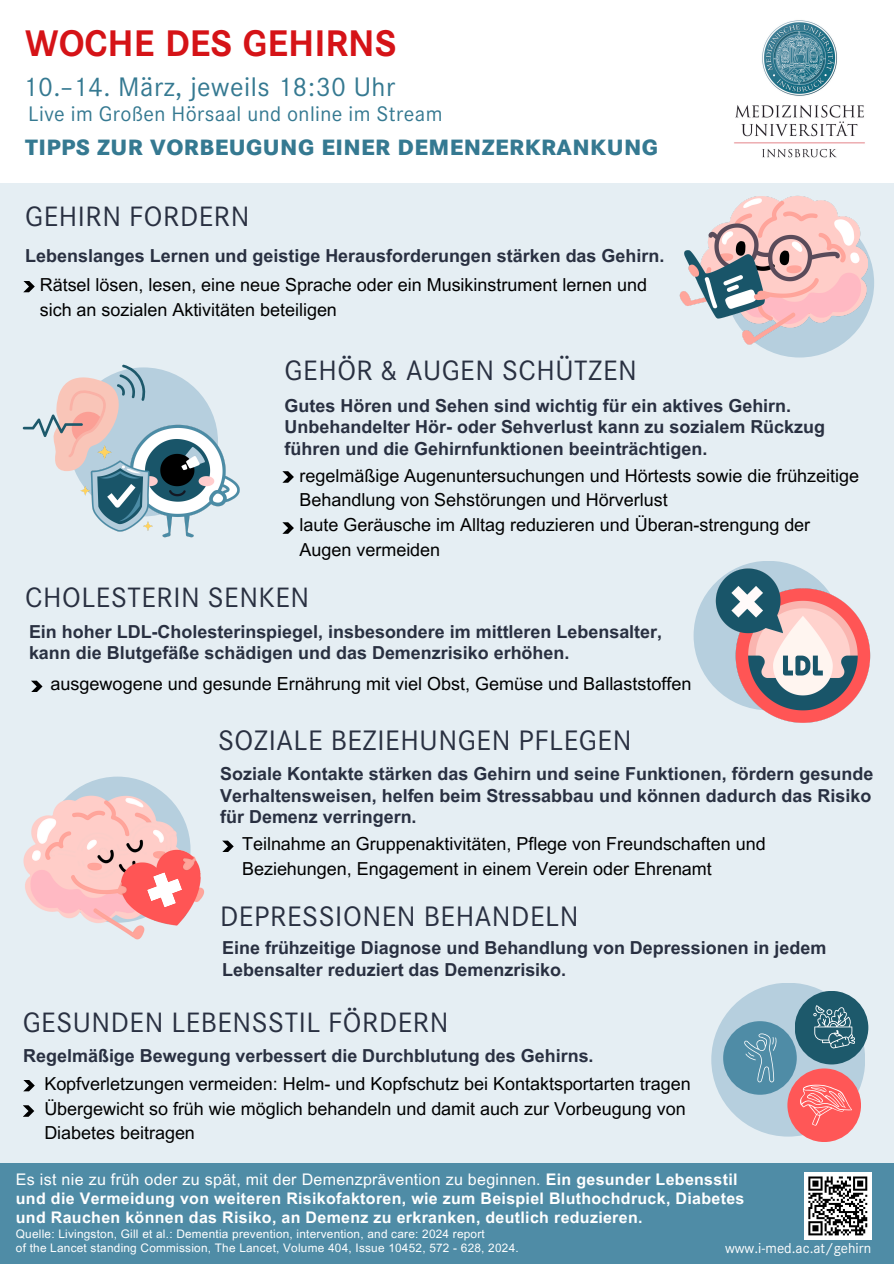
<style>
.page{position:relative;width:894px;height:1264px;background:#fff}
.page>*{position:absolute;margin:0;border:0;box-sizing:border-box;transform-origin:0 0}
.t1{font:700 36.3px "Corporate S";color:#d51317}
.t2{font:27.6px "Corporate S";letter-spacing:.02em;color:#293041}
.t3{font:27.45px "Corporate S";letter-spacing:.02em;color:#293041}
.t4{font:26.25px "Corporate S";letter-spacing:.02em;color:#357991}
.t5{font:800 21.75px "Corporate S";letter-spacing:.02em;color:#357991}
.t6{font:20.7px "Corporate S";letter-spacing:.02em;color:#357991}
.t7{font:700 18px/21.3px "Arial MT Pro";color:#293041}
.t8{font:18px/24.8px "Arial MT Pro";color:#000}
.t9{font:700 16.05px/18.6px "Arial MT Pro";letter-spacing:.02em;color:#fff}
.t10{font:14.1px "Corporate S";color:#fff}
.t11{font:11.85px "Arial MT Pro";letter-spacing:.02em;color:#fff}
.s1{font-weight:400}
</style>
<div class="page">
<div style="left:0;top:184px;width:893px;height:1059px;background:#e5eef3"></div>
<div style="left:0;top:1163px;width:893px;height:100px;background:#4f8ca6"></div>
<div style="left:804px;top:1172px;width:67px;height:67px;background:#fff"></div>
<svg style="left:808px;top:1176px;width:60px;height:60px"></svg>
<img style="left:734px;top:20px;width:131px;height:138px">
<div style="left:693px;top:561px;width:149px;height:149px;background:#b6cfde;border-radius:50%"></div>
<div style="left:711px;top:982px;width:154px;height:154px;background:#b6cfde;border-radius:50%"></div>
<div style="left:69px;top:367px;width:149px;height:149px;background:#b6cfde;border-radius:50%"></div>
<svg style="left:23px;top:364px;width:122px;height:107px"></svg>
<img style="left:23px;top:776px;width:181px;height:164px">
<div style="left:723px;top:1021px;width:73px;height:73px;background:#4f8ca6;border-radius:50%"></div>
<div style="left:794px;top:990px;width:74px;height:74px;background:#1d596b;border-radius:50%"></div>
<div style="left:787px;top:1068px;width:73px;height:73px;background:#ff5757;border-radius:50%"></div>
<svg style="left:800px;top:1084px;width:51px;height:41px"></svg>
<svg style="left:744px;top:1033px;width:32px;height:49px"></svg>
<svg style="left:813px;top:1005px;width:41px;height:44px"></svg>
<svg style="left:147px;top:872px;width:35px;height:35px"></svg>
<img style="left:677px;top:183px;width:190px;height:175px">
<img style="left:78px;top:399px;width:162px;height:139px">
<img style="left:713px;top:565px;width:158px;height:158px">
<svg style="left:31px;top:680px;width:12px;height:12px"></svg>
<svg style="left:23px;top:281px;width:12px;height:11px"></svg>
<svg style="left:282px;top:471px;width:12px;height:12px"></svg>
<svg style="left:282px;top:522px;width:12px;height:12px"></svg>
<svg style="left:222px;top:840px;width:12px;height:12px"></svg>
<svg style="left:23px;top:1080px;width:12px;height:11px"></svg>
<svg style="left:23px;top:1105px;width:11px;height:11px"></svg>
<p class="t1" style="left:25px;top:21px;width:372px">WOCHE DES GEHIRNS</p>
<p class="t4" style="left:23px;top:72px;width:374px">10.–14. März, jeweils 18:30 Uhr</p>
<p class="t6" style="left:28px;top:102px;width:415px">Live im Großen Hörsaal und online im Stream</p>
<p class="t5" style="left:25px;top:134px;width:634px">TIPPS ZUR VORBEUGUNG EINER DEMENZERKRANKUNG</p>
<h3 class="t3" style="left:25px;top:200px;width:226px">GEHIRN FORDERN</h3>
<p class="t7" style="left:25px;top:247px;width:640px">Lebenslanges Lernen und geistige Herausforderungen stärken das Gehirn.</p>
<p class="t8" style="left:40px;top:275px;width:608px">Rätsel lösen, lesen, eine neue Sprache oder ein Musikinstrument lernen und sich an sozialen Aktivitäten beteiligen</p>
<h2 class="t3" style="left:284px;top:355px;width:354px">GEHÖR &amp; AUGEN SCHÜTZEN</h2>
<p class="t7" style="left:284px;top:397px;width:542px">Gutes Hören und Sehen sind wichtig für ein aktives Gehirn.<br>Unbehandelter Hör- oder Sehverlust kann zu sozialem Rückzug führen und die Gehirnfunktionen beeinträchtigen.</p>
<h2 class="t8" style="left:299px;top:465px;width:561px">regelmäßige Augenuntersuchungen und Hörtests sowie die frühzeitige Behandlung von Sehstörungen und Hörverlust<br>laute Geräusche im Alltag reduzieren und Überan-strengung der Augen vermeiden</h2>
<h1 class="t3" style="left:25px;top:581px;width:285px">CHOLESTERIN SENKEN</h1>
<h2 class="t7" style="left:29px;top:623px;width:634px">Ein hoher LDL-Cholesterinspiegel, insbesondere im mittleren Lebensalter, kann die Blutgefäße schädigen und das Demenzrisiko erhöhen.</h2>
<p class="t8" style="left:51px;top:673px;width:642px">ausgewogene und gesunde Ernährung mit viel Obst, Gemüse und Ballaststoffen</p>
<p class="t2" style="left:218px;top:724px;width:415px">SOZIALE BEZIEHUNGEN PFLEGEN</p>
<h4 class="t7" style="left:220px;top:765px;width:654px;text-align:justify">Soziale Kontakte stärken das Gehirn und seine Funktionen, fördern gesunde Verhaltensweisen, helfen beim Stressabbau und können dadurch das Risiko für Demenz verringern.</h4>
<p class="t8" style="left:242px;top:833px;width:525px">Teilnahme an Gruppenaktivitäten, Pflege von Freundschaften und<br>Beziehungen, Engagement in einem Verein oder Ehrenamt</p>
<p class="t2" style="left:220px;top:900px;width:360px">DEPRESSIONEN BEHANDELN</p>
<h5 class="t7" style="left:222px;top:939px;width:605px">Eine frühzeitige Diagnose und Behandlung von Depressionen in jedem<br>Lebensalter reduziert das Demenzrisiko.</h5>
<p class="t3" style="left:23px;top:1006px;width:427px">GESUNDEN LEBENSSTIL FÖRDERN</p>
<p class="t7" style="left:23px;top:1047px;width:571px">Regelmäßige Bewegung verbessert die Durchblutung des Gehirns.</p>
<p class="t8" style="left:44px;top:1073px;width:647px">Kopfverletzungen vermeiden: Helm- und Kopfschutz bei Kontaktsportarten tragen<br>Übergewicht so früh wie möglich behandeln und damit auch zur Vorbeugung von<br>Diabetes beitragen</p>
<h2 class="t9" style="left:16px;top:1172px;width:729px"><span class="s1">Es ist nie zu früh oder zu spät, mit der Demenzprävention zu beginnen.</span> Ein gesunder Lebensstil und die Vermeidung von weiteren Risikofaktoren, wie zum Beispiel Bluthochdruck, Diabetes und Rauchen können das Risiko, an Demenz zu erkranken, deutlich reduzieren.</h2>
<p class="t11" style="left:16px;top:1229px;width:470px">Quelle: Livingston, Gill et al.: Dementia prevention, intervention, and care: 2024 report</p>
<p class="t11" style="left:16px;top:1243px;width:504px">of the Lancet standing Commission, The Lancet, Volume 404, Issue 10452, 572 - 628, 2024.</p>
<h2 class="t10" style="left:724px;top:1239px;width:148px">www.i-med.ac.at/gehirn</h2>
</div>
